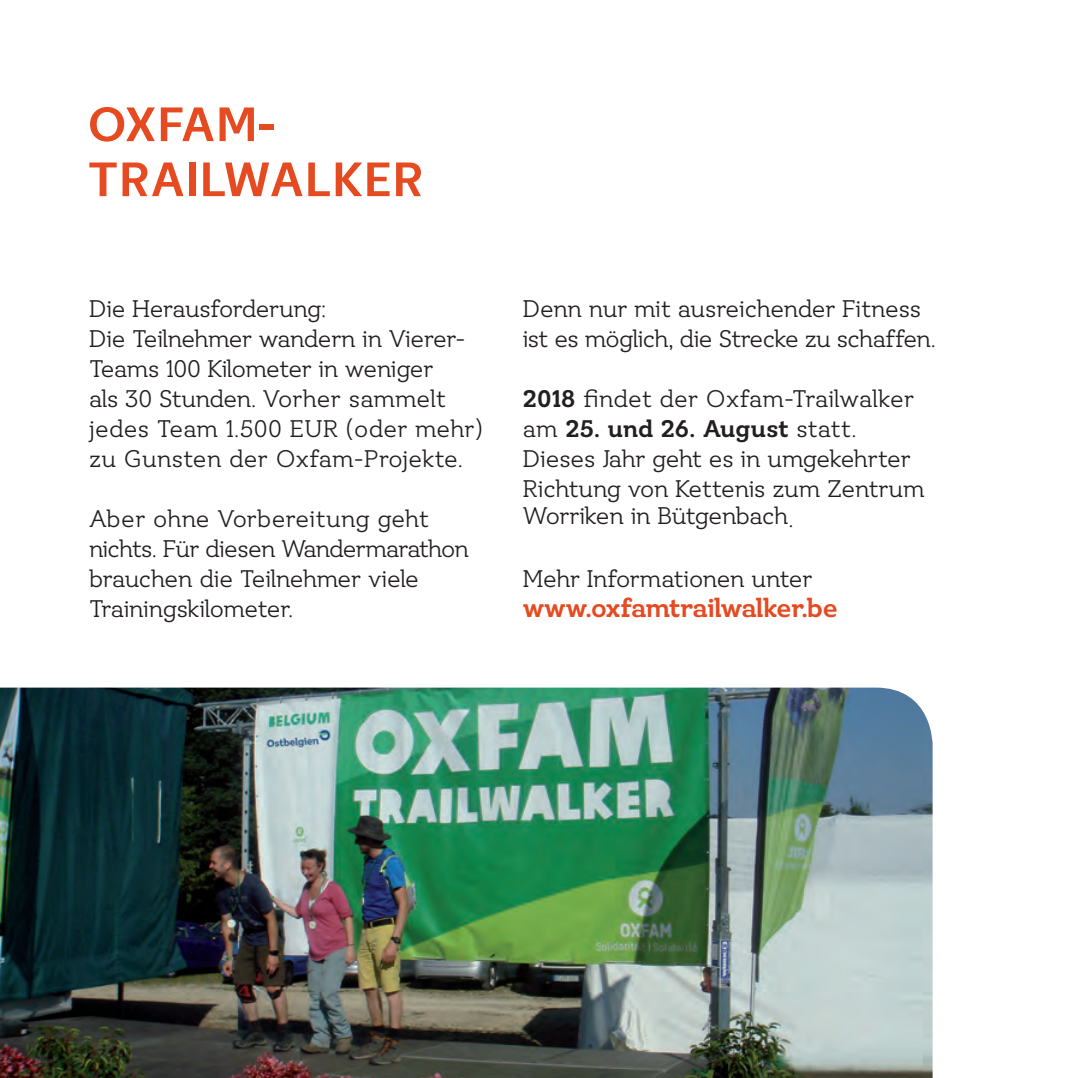
<style>
.page{position:relative;width:1078px;height:1078px;background:#fff}
.page>*{position:absolute;margin:0;border:0;box-sizing:border-box;transform-origin:0 0}
.t1{font:700 50px/55px "Ostbe Sans";letter-spacing:.01em;color:#e54a20}
.t2{font:700 27.5px "Ostbe Serif";letter-spacing:-.025em;color:#e54a20}
.t3{font:25px/30px "Ostbe Serif";letter-spacing:-.015em;color:#231f20}
.s1{font-weight:700}
</style>
<div class="page">
<img style="left:0;top:687px;width:932px;height:390px">
<h1 class="t1" style="left:87px;top:99px;width:337px">OXFAM-<br>TRAILWALKER</h1>
<p class="t3" style="left:89px;top:294px;width:395px">Die Herausforderung:<br>Die Teilnehmer wandern in Vierer-<br>Teams 100 Kilometer in weniger<br>als 30 Stunden. Vorher sammelt jedes Team 1.500 EUR (oder mehr) zu Gunsten der Oxfam-Projekte.</p>
<p class="t3" style="left:89px;top:504px;width:381px">Aber ohne Vorbereitung geht nichts. Für diesen Wandermarathon brauchen die Teilnehmer viele<br>Trainingskilometer.</p>
<p class="t3" style="left:522px;top:294px;width:414px">Denn nur mit ausreichender Fitness ist es möglich, die Strecke zu schaffen.</p>
<p class="t3" style="left:522px;top:384px;width:403px"><span class="s1">2018</span> findet der Oxfam-Trailwalker am <span class="s1">25. und 26. August</span> statt.<br>Dieses Jahr geht es in umgekehrter<br>Richtung von Kettenis zum Zentrum</p>
<p class="t3" style="left:522px;top:502px;width:272px">Worriken in Bütgenbach.</p>
<p class="t3" style="left:522px;top:564px;width:291px">Mehr Informationen unter</p>
<p class="t2" style="left:522px;top:592px;width:316px">www.oxfamtrailwalker.be</p>
</div>
